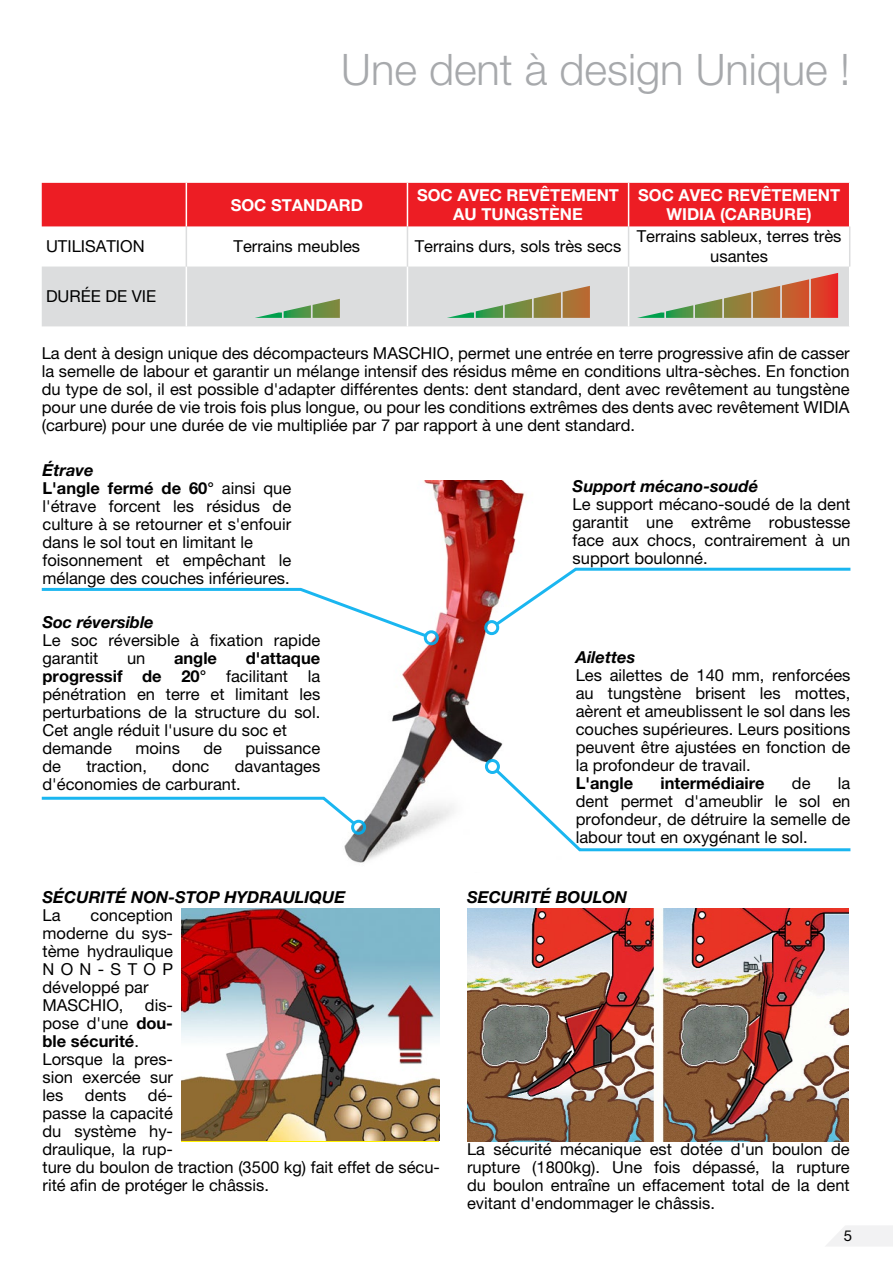
<style>
.page{position:relative;width:893px;height:1263px;background:#fff}
.page>*{position:absolute;margin:0;border:0;box-sizing:border-box;transform-origin:0 0}
.t1{font:300 43.5px "Helvetica Neue LT Pro";color:#a7a9ac}
.t2{font:16.5px/18px "Helvetica Neue LT Pro";color:#000}
.t3{font:italic 700 16.5px "Helvetica Neue LT Pro";color:#000}
.t4{font:700 16.5px/19.8px "Helvetica Neue LT Pro";color:#fff;text-align:center}
.t5{font:700 16.5px "Helvetica Neue LT Pro";color:#000}
.t6{font:15px "Helvetica Neue LT Pro";color:#000}
.s1{font-weight:700;font-style:italic}
.s2{font-weight:700}
</style>
<div class="page">
<img style="left:344px;top:481px;width:181px;height:382px">
<div style="left:42px;top:183px;width:807px;height:43px;background:#ed1d24"></div>
<div style="left:42px;top:267px;width:807px;height:59px;background:#dcddde"></div>
<hr style="left:186px;top:183px;width:1px;height:43px;background:#fff">
<hr style="left:407px;top:183px;width:1px;height:43px;background:#fff">
<hr style="left:186px;top:267px;width:1px;height:59px;background:#fff">
<hr style="left:407px;top:267px;width:1px;height:59px;background:#fff">
<hr style="left:628px;top:267px;width:1px;height:59px;background:#fff">
<hr style="left:186px;top:226px;width:1px;height:41px;background:#dcddde">
<hr style="left:407px;top:226px;width:1px;height:41px;background:#dcddde">
<hr style="left:628px;top:226px;width:1px;height:41px;background:#dcddde">
<hr style="left:849px;top:226px;width:1px;height:41px;background:#dcddde">
<hr style="left:628px;top:183px;width:1px;height:43px;background:#fff">
<img style="left:467px;top:909px;width:381px;height:232px">
<img style="left:181px;top:909px;width:258px;height:231px">
<svg style="left:41px;top:586px;width:388px;height:53px"></svg>
<div style="left:424px;top:630px;width:15px;height:15px;border:3px solid #00aeef;border-radius:50%"></div>
<svg style="left:41px;top:795px;width:317px;height:33px"></svg>
<div style="left:351px;top:820px;width:15px;height:15px;border:3px solid #00aeef;border-radius:50%"></div>
<svg style="left:492px;top:566px;width:359px;height:62px"></svg>
<div style="left:484px;top:620px;width:15px;height:15px;border:3px solid #00aeef;border-radius:50%"></div>
<svg style="left:492px;top:766px;width:359px;height:87px"></svg>
<div style="left:485px;top:759px;width:15px;height:15px;border:3px solid #00aeef;border-radius:50%"></div>
<svg style="left:637px;top:273px;width:201px;height:45px;background:#c5a38c"></svg>
<svg style="left:447px;top:286px;width:143px;height:32px;background:#b3b090"></svg>
<svg style="left:255px;top:299px;width:85px;height:19px;background:#9ab893"></svg>
<svg style="left:826px;top:1226px;width:67px;height:20px"></svg>
<h1 class="t1" style="left:341px;top:43px;width:511px">Une dent à design Unique !</h1>
<p class="t4" style="left:231px;top:194px;width:134px">SOC STANDARD</p>
<p class="t4" style="left:417px;top:184px;width:203px">SOC AVEC REVÊTEMENT<br>AU TUNGSTÈNE</p>
<p class="t4" style="left:638px;top:184px;width:203px">SOC AVEC REVÊTEMENT<br>WIDIA (CARBURE)</p>
<p class="t2" style="left:46px;top:237px;width:100px">UTILISATION</p>
<p class="t2" style="left:234px;top:237px;width:128px">Terrains meubles</p>
<p class="t2" style="left:415px;top:237px;width:208px">Terrains durs, sols très secs</p>
<p class="t2" style="left:637px;top:226px;width:206px;line-height:19.8px;text-align:center">Terrains sableux, terres très usantes</p>
<p class="t2" style="left:46px;top:287px;width:112px">DURÉE DE VIE</p>
<p class="t2" style="left:42px;top:344px;width:809px;text-align:justify">La dent à design unique des décompacteurs MASCHIO, permet une entrée en terre progressive afin de casser la semelle de labour et garantir un mélange intensif des résidus même en conditions ultra-sèches. En fonction du type de sol, il est possible d'adapter différentes dents: dent standard, dent avec revêtement au tungstène pour une durée de vie trois fois plus longue, ou pour les conditions extrêmes des dents avec revêtement WIDIA (carbure) pour une durée de vie multipliée par 7 par rapport à une dent standard.</p>
<p class="t2" style="left:43px;top:461px;width:250px"><span class="s1">Étrave<br></span><span class="s2">L'angle fermé de 60°</span> ainsi que l'étrave forcent les résidus de culture à se retourner et s'enfouir dans le sol tout en limitant le foisonnement et empêchant le mélange des couches inférieures.</p>
<p class="t3" style="left:43px;top:612px;width:113px">Soc réversible</p>
<p class="t2" style="left:43px;top:631px;width:279px">Le soc réversible à fixation rapide garantit</p>
<p class="t2" style="left:43px;top:649px;width:279px;text-indent:203px"><span class="s2">d'attaque progressif de 20°</span> facilitant la pénétration en terre et limitant les perturbations de la structure du sol.<br>Cet angle réduit l'usure du soc et demande</p>
<p class="t2" style="left:127px;top:649px;width:20px">un</p>
<p class="t5" style="left:174px;top:648px;width:45px">angle</p>
<p class="t2" style="left:135px;top:739px;width:46px">moins</p>
<p class="t2" style="left:203px;top:739px;width:20px">de</p>
<p class="t2" style="left:245px;top:739px;width:76px">puissance</p>
<p class="t2" style="left:43px;top:757px;width:20px">de</p>
<p class="t2" style="left:86px;top:757px;width:62px">traction,</p>
<p class="t2" style="left:172px;top:757px;width:39px">donc</p>
<p class="t2" style="left:43px;top:757px;width:279px;text-indent:192px">davantages d'économies de carburant.</p>
<p class="t3" style="left:573px;top:476px;width:187px">Support mécano-soudé</p>
<p class="t2" style="left:573px;top:495px;width:279px;text-align:justify">Le support mécano-soudé de la dent garantit une extrême robustesse face aux chocs, contrairement à un support boulonné.</p>
<p class="t3" style="left:576px;top:647px;width:61px">Ailettes</p>
<p class="t2" style="left:576px;top:666px;width:276px;text-align:justify">Les ailettes de 140 mm, renforcées au tungstène brisent les mottes, aèrent et ameublissent le sol dans les couches supérieures. Leurs positions peuvent être ajustées en fonction de la profondeur de travail.</p>
<p class="t5" style="left:576px;top:773px;width:59px">L'angle</p>
<p class="t5" style="left:660px;top:773px;width:106px">intermédiaire</p>
<p class="t2" style="left:792px;top:774px;width:20px">de</p>
<p class="t2" style="left:576px;top:774px;width:276px;text-align:justify;text-indent:262px">la dent permet d'ameublir le sol en profondeur, de détruire la semelle de labour tout en oxygénant le sol.</p>
<p class="t3" style="left:43px;top:886px;width:304px">SÉCURITÉ NON-STOP HYDRAULIQUE</p>
<p class="t3" style="left:467px;top:886px;width:162px">SECURITÉ BOULON</p>
<p class="t2" style="left:43px;top:906px;width:132px;text-indent:48px">conception moderne du sys&shy;tème hydraulique<br>NON-STOP développé par<br>MASCHIO,</p>
<p class="t2" style="left:43px;top:906px;width:20px">La</p>
<p class="t2" style="left:43px;top:996px;width:132px;text-indent:102px">dis&shy;pose d'une <span class="s2">dou&shy;ble sécurité</span>.<br>Lorsque la pres&shy;sion exercée sur les</p>
<p class="t2" style="left:43px;top:1086px;width:399px;text-indent:105px">dé-<br>passe la capacité<br>du système hy-<br>draulique, la rup-<br>ture du boulon de traction (3500 kg) fait effet de sécu&shy;rité afin de protéger le châssis.</p>
<p class="t2" style="left:85px;top:1086px;width:43px">dents</p>
<p class="t2" style="left:467px;top:1140px;width:384px;text-align:justify">La sécurité mécanique est dotée d'un boulon de rupture (1800kg). Une fois dépassé, la rupture du boulon entraîne un effacement total de la dent evitant d'endommager le châssis.</p>
<p class="t6" style="left:844px;top:1227px;width:10px">5</p>
</div>
